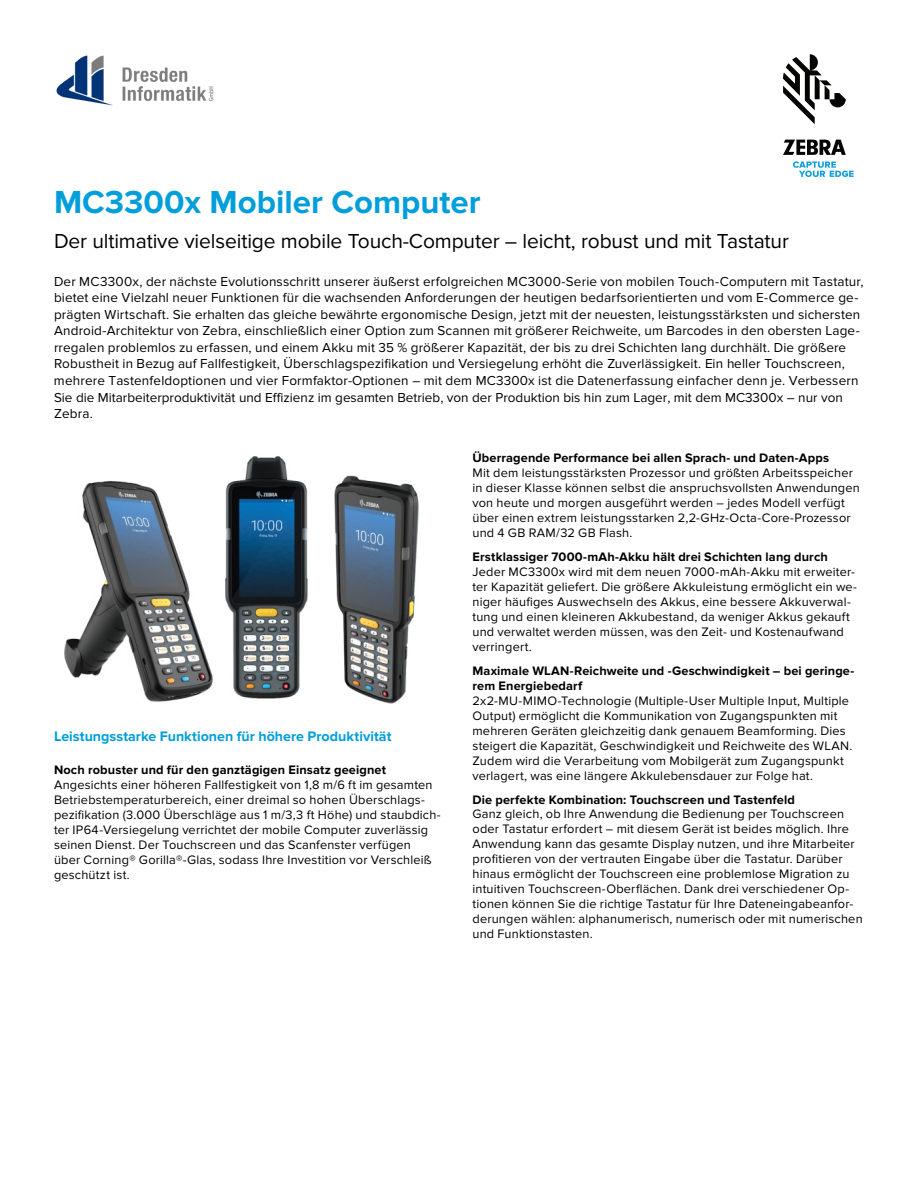
<style>
.page{position:relative;width:918px;height:1188px;background:#fff}
.page>*{position:absolute;margin:0;border:0;box-sizing:border-box;transform-origin:0 0}
.t1{font:700 33px "Proxima Nova";color:#009edb}
.t2{font:21px "Proxima Nova";letter-spacing:-.005em;color:#000}
.t3{font:700 14.25px "Proxima Nova";color:#009edb}
.t4{font:13.5px/16.5px "Proxima Nova";letter-spacing:.01em;color:#000}
.t5{font:12.75px/15px "Proxima Nova";letter-spacing:.015em;color:#000}
.t6{font:700 12.75px/15px "Proxima Nova";letter-spacing:.01em;color:#000}
</style>
<div class="page">
<img style="left:64px;top:456px;width:355px;height:248px">
<svg style="left:783px;top:54px;width:63px;height:70px"></svg>
<svg style="left:783px;top:140px;width:63px;height:15px"></svg>
<svg style="left:793px;top:161px;width:61px;height:16px"></svg>
<img style="left:56px;top:55px;width:158px;height:51px">
<h1 class="t1" style="left:54px;top:183px;width:428px">MC3300x Mobiler Computer</h1>
<h2 class="t2" style="left:54px;top:229px;width:736px">Der ultimative vielseitige mobile Touch-Computer – leicht, robust und mit Tastatur</h2>
<p class="t4" style="left:54px;top:273px;width:811px">Der MC3300x, der nächste Evolutionsschritt unserer äußerst erfolgreichen MC3000-Serie von mobilen Touch-Computern mit Tastatur, bietet eine Vielzahl neuer Funktionen für die wachsenden Anforderungen der heutigen bedarfsorientierten und vom E-Commerce ge&shy;prägten Wirtschaft. Sie erhalten das gleiche bewährte ergonomische Design, jetzt mit der neuesten, leistungsstärksten und sichersten Android-Architektur von Zebra, einschließlich einer Option zum Scannen mit größerer Reichweite, um Barcodes in den obersten Lage&shy;rregalen problemlos zu erfassen, und einem Akku mit 35 % größerer Kapazität, der bis zu drei Schichten lang durchhält. Die größere Robustheit in Bezug auf Fallfestigkeit, Überschlagspezifikation und Versiegelung erhöht die Zuverlässigkeit. Ein heller Touchscreen, mehrere Tastenfeldoptionen und vier Formfaktor-Optionen – mit dem MC3300x ist die Datenerfassung einfacher denn je. Verbessern Sie die Mitarbeiterproduktivität und Effizienz im gesamten Betrieb, von der Produktion bis hin zum Lager, mit dem MC3300x – nur von Zebra.</p>
<p class="t3" style="left:54px;top:728px;width:339px">Leistungsstarke Funktionen für höhere Produktivität</p>
<p class="t6" style="left:54px;top:763px;width:334px">Noch robuster und für den ganztägigen Einsatz geeignet</p>
<p class="t5" style="left:54px;top:777px;width:388px">Angesichts einer höheren Fallfestigkeit von 1,8 m/6 ft im gesamten Betriebstemperaturbereich, einer dreimal so hohen Überschlags&shy;pezifikation (3.000 Überschläge aus 1 m/3,3 ft Höhe) und staubdich&shy;ter IP64-Versiegelung verrichtet der mobile Computer zuverlässig seinen Dienst. Der Touchscreen und das Scanfenster verfügen<br>über Corning® Gorilla®-Glas, sodass Ihre Investition vor Verschleiß geschützt ist.</p>
<p class="t6" style="left:473px;top:450px;width:358px">Überragende Performance bei allen Sprach- und Daten-Apps</p>
<p class="t5" style="left:473px;top:465px;width:389px">Mit dem leistungsstärksten Prozessor und größten Arbeitsspeicher in dieser Klasse können selbst die anspruchsvollsten Anwendungen von heute und morgen ausgeführt werden – jedes Modell verfügt über einen extrem leistungsstarken 2,2-GHz-Octa-Core-Prozessor und 4 GB RAM/32 GB Flash.</p>
<p class="t6" style="left:473px;top:549px;width:357px">Erstklassiger 7000-mAh-Akku hält drei Schichten lang durch</p>
<p class="t5" style="left:473px;top:564px;width:386px">Jeder MC3300x wird mit dem neuen 7000-mAh-Akku mit erweiter&shy;ter Kapazität geliefert. Die größere Akkuleistung ermöglicht ein we&shy;niger häufiges Auswechseln des Akkus, eine bessere Akkuverwal&shy;tung und einen kleineren Akkubestand, da weniger Akkus gekauft und verwaltet werden müssen, was den Zeit- und Kostenaufwand verringert.</p>
<p class="t6" style="left:473px;top:663px;width:383px">Maximale WLAN-Reichweite und -Geschwindigkeit – bei geringe&shy;rem Energiebedarf</p>
<p class="t5" style="left:473px;top:693px;width:381px">2x2-MU-MIMO-Technologie (Multiple-User Multiple Input, Multiple Output) ermöglicht die Kommunikation von Zugangspunkten mit mehreren Geräten gleichzeitig dank genauem Beamforming. Dies steigert die Kapazität, Geschwindigkeit und Reichweite des WLAN.<br>Zudem wird die Verarbeitung vom Mobilgerät zum Zugangspunkt verlagert, was eine längere Akkulebensdauer zur Folge hat.</p>
<p class="t6" style="left:473px;top:792px;width:324px">Die perfekte Kombination: Touchscreen und Tastenfeld</p>
<p class="t5" style="left:473px;top:807px;width:392px">Ganz gleich, ob Ihre Anwendung die Bedienung per Touchscreen oder Tastatur erfordert – mit diesem Gerät ist beides möglich. Ihre Anwendung kann das gesamte Display nutzen, und ihre Mitarbeiter profitieren von der vertrauten Eingabe über die Tastatur. Darüber hinaus ermöglicht der Touchscreen eine problemlose Migration zu intuitiven Touchscreen-Oberflächen. Dank drei verschiedener Op&shy;tionen können Sie die richtige Tastatur für Ihre Dateneingabeanfor&shy;derungen wählen: alphanumerisch, numerisch oder mit numerischen und Funktionstasten.</p>
</div>
